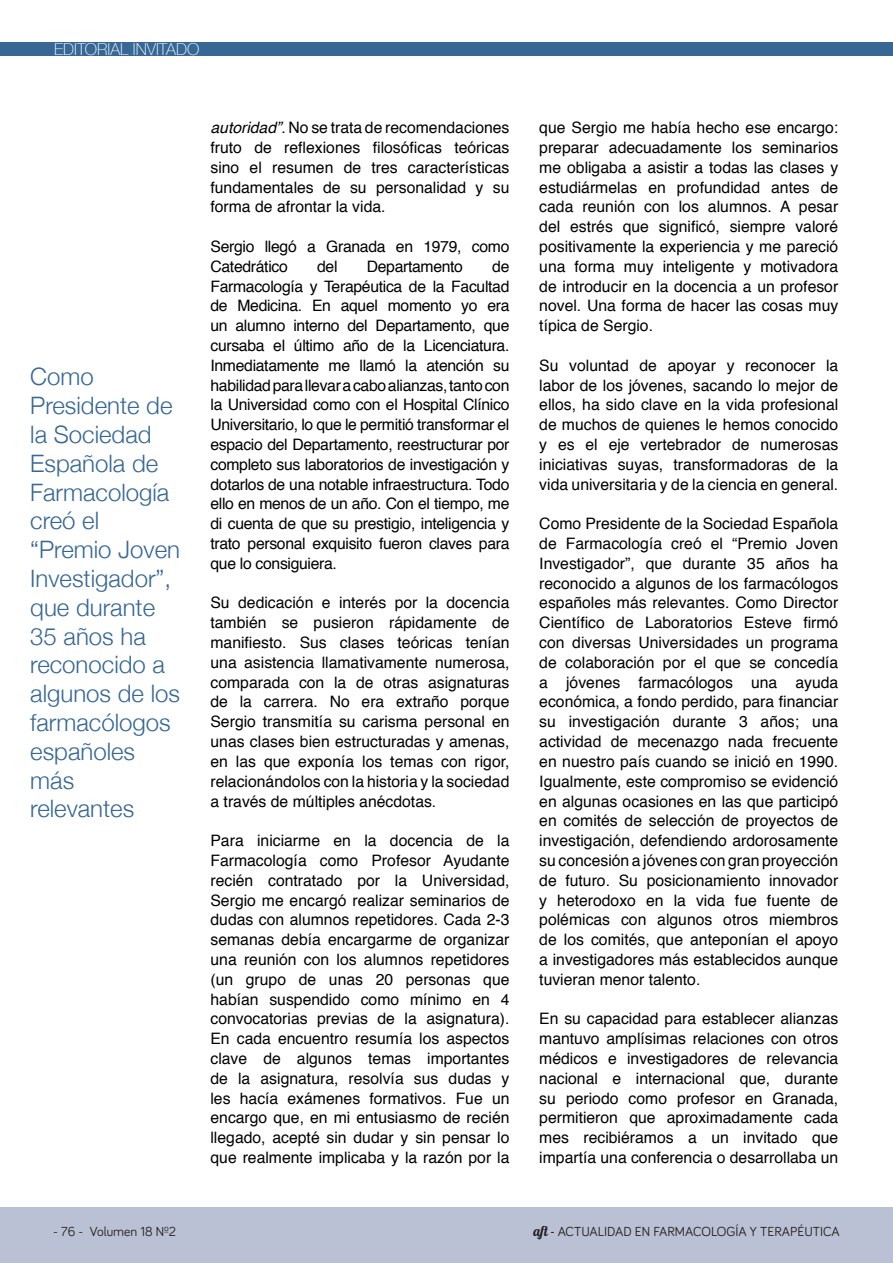
<style>
.page{position:relative;width:893px;height:1263px;background:#fff}
.page>*{position:absolute;margin:0;border:0;box-sizing:border-box;transform-origin:0 0}
.t1{font:300 24px/28.8px "Helvetica Neue";color:#366795}
.t2{font:100 16.5px "Helvetica Neue";color:#fff}
.t3{font:15.75px/19.8px "Helvetica";color:#000001;text-align:justify}
.t4{font:15.75px/19.8px "Helvetica";letter-spacing:-.02em;color:#000001}
.t5{font:13.5px "Bariol";color:#231f20}
.s1{font-style:italic}
.s2{font-family:"Lobster 1.4"}
</style>
<div class="page">
<div style="left:0;top:1207px;width:893px;height:56px;background:#bac1d5"></div>
<div style="left:0;top:42px;width:893px;height:13px;background:#366795"></div>
<p class="t2" style="left:54px;top:37px;width:147px">EDITORIAL INVITADO</p>
<p class="t1" style="left:30px;top:361px;width:151px">Como<br>Presidente de la Sociedad<br>Española de<br>Farmacología creó el “Premio Joven<br>Investigador”, que durante<br>35 años ha reconocido a algunos de los farmacólogos españoles más relevantes</p>
<p class="t5" style="left:53px;top:1222px;width:124px">- 76 - Volumen 18 Nº2</p>
<p class="t3" style="left:210px;top:118px;width:301px"><span class="s1">autoridad”</span>. No se trata de recomendaciones fruto de reflexiones filosóficas teóricas sino el resumen de tres características fundamentales de su personalidad y su forma de afrontar la vida.</p>
<p class="t4" style="left:210px;top:237px;width:300px">Sergio llegó a Granada en 1979, como<br>Catedrático</p>
<p class="t3" style="left:210px;top:257px;width:300px;text-indent:282px">de Farmacología y Terapéutica de la Facultad de Medicina. En aquel momento yo era un alumno interno del Departamento, que cursaba el último año de la Licenciatura.<br>Inmediatamente me llamó la atención su habilidad para llevar a cabo alianzas, tanto con la Universidad como con el Hospital Clínico Universitario, lo que le permitió transformar el espacio del Departamento, reestructurar por completo sus laboratorios de investigación y dotarlos de una notable infraestructura. Todo ello en menos de un año. Con el tiempo, me di cuenta de que su prestigio, inteligencia y trato personal exquisito fueron claves para que lo consiguiera.</p>
<p class="t3" style="left:210px;top:593px;width:301px">Su dedicación e interés por la docencia también se pusieron rápidamente de manifiesto. Sus clases teóricas tenían una asistencia llamativamente numerosa, comparada con la de otras asignaturas de la carrera. No era extraño porque Sergio transmitía su carisma personal en unas clases bien estructuradas y amenas, en las que exponía los temas con rigor, relacionándolos con la historia y la sociedad a través de múltiples anécdotas.</p>
<p class="t3" style="left:210px;top:831px;width:301px">Para iniciarme en la docencia de la Farmacología como Profesor Ayudante recién contratado por la Universidad, Sergio me encargó realizar seminarios de dudas con alumnos repetidores. Cada 2-3 semanas debía encargarme de organizar una reunión con los alumnos repetidores (un grupo de unas 20 personas que habían suspendido como mínimo en 4 convocatorias previas de la asignatura).<br>En cada encuentro resumía los aspectos clave de algunos temas importantes de la asignatura, resolvía sus dudas y les hacía exámenes formativos. Fue un encargo que, en mi entusiasmo de recién llegado, acepté sin dudar y sin pensar lo que realmente implicaba y la razón por la</p>
<p class="t3" style="left:317px;top:257px;width:22px">del</p>
<p class="t4" style="left:367px;top:257px;width:98px">Departamento</p>
<p class="t3" style="left:539px;top:118px;width:301px">que Sergio me había hecho ese encargo: preparar adecuadamente los seminarios me obligaba a asistir a todas las clases y estudiármelas en profundidad antes de cada reunión con los alumnos. A pesar del estrés que significó, siempre valoré positivamente la experiencia y me pareció una forma muy inteligente y motivadora de introducir en la docencia a un profesor novel. Una forma de hacer las cosas muy típica de Sergio.</p>
<p class="t3" style="left:539px;top:356px;width:301px">Su voluntad de apoyar y reconocer la labor de los jóvenes, sacando lo mejor de ellos, ha sido clave en la vida profesional de muchos de quienes le hemos conocido y es el eje vertebrador de numerosas iniciativas suyas, transformadoras de la vida universitaria y de la ciencia en general.</p>
<p class="t3" style="left:539px;top:514px;width:301px">Como Presidente de la Sociedad Española de Farmacología creó el “Premio Joven Investigador”, que durante 35 años ha reconocido a algunos de los farmacólogos españoles más relevantes. Como Director Científico de Laboratorios Esteve firmó con diversas Universidades un programa de colaboración por el que se concedía a jóvenes farmacólogos una ayuda económica, a fondo perdido, para financiar su investigación durante 3 años; una actividad de mecenazgo nada frecuente en nuestro país cuando se inició en 1990.<br>Igualmente, este compromiso se evidenció en algunas ocasiones en las que participó en comités de selección de proyectos de investigación, defendiendo ardorosamente su concesión a jóvenes con gran proyección de futuro. Su posicionamiento innovador y heterodoxo en la vida fue fuente de polémicas con algunos otros miembros de los comités, que anteponían el apoyo a investigadores más establecidos aunque tuvieran menor talento.</p>
<p class="t3" style="left:539px;top:1009px;width:301px">En su capacidad para establecer alianzas mantuvo amplísimas relaciones con otros médicos e investigadores de relevancia nacional e internacional que, durante su periodo como profesor en Granada, permitieron que aproximadamente cada mes recibiéramos a un invitado que impartía una conferencia o desarrollaba un</p>
<p class="t5" style="left:533px;top:1222px;width:308px"><span class="s2">aft -</span> ACTUALIDAD EN FARMACOLOGÍA Y TERAPÉUTICA</p>
</div>
